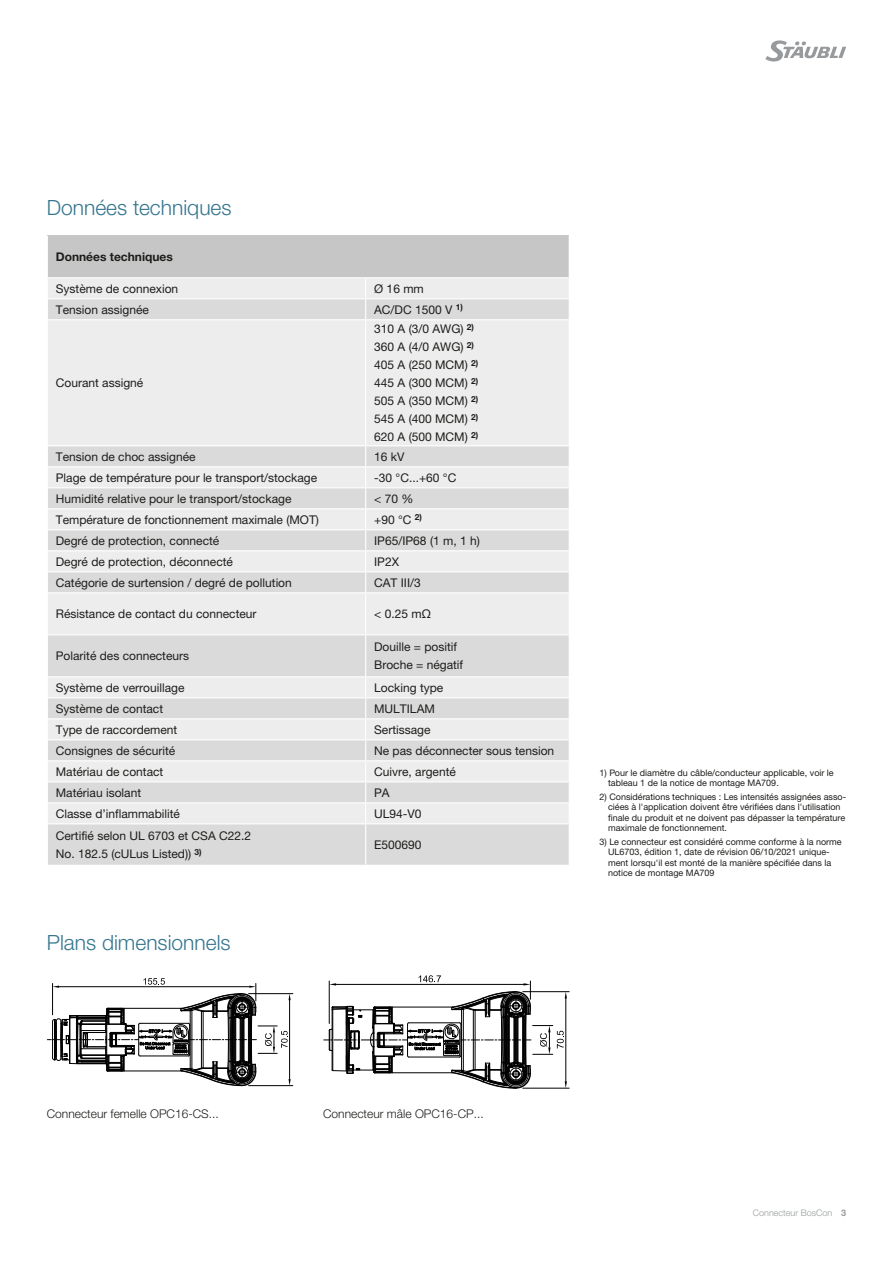
<style>
.page{position:relative;width:893px;height:1263px;background:#fff}
.page>*{position:absolute;margin:0;border:0;box-sizing:border-box;transform-origin:0 0}
.Subheadline_Inside_FR{font:300 21px "Helvetica Neue LTW1 G";color:#35768f}
.Table_Body_neutral{font:12px/18px "Helvetica Neue LTW1 G";color:#1d1d1b}
.Caption_Inside_neutral{font:300 12px "Helvetica Neue LTW1 G";color:#1d1d1b}
.Table_Header_neutral{font:700 12px "Helvetica Neue LTW1 G";color:#1d1d1b}
.Footer_Inside_FR{font:9px/10.5px "Helvetica Neue LTW1 G";color:#1d1d1b}
.t1{font:300 9px "Helvetica Neue LTW1 G";color:#979a9c}
.s1{font-weight:700}
</style>
<div class="page">
<svg style="left:765px;top:40px;width:81px;height:22px"></svg>
<hr style="left:249px;top:993px;width:44px;height:1px;background:#000">
<hr style="left:249px;top:1085px;width:44px;height:1px;background:#000">
<svg style="left:47px;top:978px;width:244px;height:109px"></svg>
<hr style="left:523px;top:991px;width:46px;height:1px;background:#000">
<hr style="left:523px;top:1088px;width:46px;height:1px;background:#000">
<svg style="left:324px;top:975px;width:243px;height:114px"></svg>
<div style="left:47px;top:236px;width:522px;height:42px;background:#c6c6c6"></div>
<div style="left:48px;top:278px;width:521px;height:20px;background:#ededed"></div>
<svg style="left:48px;top:299px;width:521px;height:566px;background:#e5e5e5"></svg>
<hr style="left:48px;top:277px;width:318px;height:1px;background:#fff">
<hr style="left:366px;top:277px;width:203px;height:1px;background:#fff">
<svg style="left:365px;top:278px;width:1px;height:41px"></svg>
<hr style="left:47px;top:319px;width:319px;height:1px;background:#fff">
<hr style="left:366px;top:319px;width:204px;height:1px;background:#fff">
<hr style="left:365px;top:320px;width:1px;height:125px;background:#fff">
<hr style="left:47px;top:445px;width:319px;height:1px;background:#fff">
<hr style="left:366px;top:445px;width:204px;height:1px;background:#fff">
<hr style="left:47px;top:466px;width:319px;height:1px;background:#fff">
<hr style="left:366px;top:466px;width:204px;height:1px;background:#fff">
<hr style="left:47px;top:487px;width:319px;height:1px;background:#fff">
<hr style="left:366px;top:487px;width:204px;height:1px;background:#fff">
<hr style="left:47px;top:508px;width:319px;height:1px;background:#fff">
<hr style="left:366px;top:508px;width:204px;height:1px;background:#fff">
<hr style="left:47px;top:529px;width:319px;height:1px;background:#fff">
<hr style="left:366px;top:529px;width:204px;height:1px;background:#fff">
<hr style="left:47px;top:550px;width:319px;height:1px;background:#fff">
<hr style="left:366px;top:550px;width:204px;height:1px;background:#fff">
<hr style="left:47px;top:571px;width:319px;height:1px;background:#fff">
<hr style="left:366px;top:571px;width:204px;height:1px;background:#fff">
<svg style="left:365px;top:446px;width:1px;height:146px"></svg>
<hr style="left:47px;top:592px;width:319px;height:1px;background:#fff">
<hr style="left:366px;top:592px;width:204px;height:1px;background:#fff">
<hr style="left:365px;top:593px;width:1px;height:41px;background:#fff">
<hr style="left:47px;top:634px;width:319px;height:1px;background:#fff">
<hr style="left:366px;top:634px;width:204px;height:1px;background:#fff">
<hr style="left:365px;top:635px;width:1px;height:41px;background:#fff">
<hr style="left:47px;top:697px;width:319px;height:1px;background:#fff">
<hr style="left:366px;top:697px;width:204px;height:1px;background:#fff">
<svg style="left:365px;top:677px;width:1px;height:146px"></svg>
<hr style="left:365px;top:824px;width:1px;height:41px;background:#fff">
<hr style="left:47px;top:236px;width:1px;height:42px;background:#fff">
<hr style="left:47px;top:676px;width:319px;height:1px;background:#fff">
<hr style="left:47px;top:718px;width:319px;height:1px;background:#fff">
<hr style="left:47px;top:739px;width:319px;height:1px;background:#fff">
<hr style="left:47px;top:760px;width:319px;height:1px;background:#fff">
<hr style="left:47px;top:781px;width:319px;height:1px;background:#fff">
<hr style="left:47px;top:802px;width:319px;height:1px;background:#fff">
<hr style="left:47px;top:823px;width:319px;height:1px;background:#fff">
<hr style="left:366px;top:676px;width:204px;height:1px;background:#fff">
<hr style="left:366px;top:718px;width:204px;height:1px;background:#fff">
<hr style="left:366px;top:739px;width:204px;height:1px;background:#fff">
<hr style="left:366px;top:760px;width:204px;height:1px;background:#fff">
<hr style="left:366px;top:781px;width:204px;height:1px;background:#fff">
<hr style="left:366px;top:802px;width:204px;height:1px;background:#fff">
<hr style="left:366px;top:823px;width:204px;height:1px;background:#fff">
<p class="Subheadline_Inside_FR" style="left:47px;top:194px;width:186px">Données techniques</p>
<p class="Table_Header_neutral" style="left:56px;top:249px;width:119px">Données techniques</p>
<p class="Table_Body_neutral" style="left:56px;top:279px;width:124px">Système de connexion</p>
<p class="Table_Body_neutral" style="left:374px;top:279px;width:51px">Ø 16 mm</p>
<p class="Table_Body_neutral" style="left:56px;top:300px;width:95px">Tension assignée</p>
<p class="Table_Body_neutral" style="left:374px;top:300px;width:90px">AC/DC 1500 V <sup>1)</sup></p>
<p class="Table_Body_neutral" style="left:56px;top:374px;width:89px">Courant assigné</p>
<p class="Table_Body_neutral" style="left:374px;top:320px;width:106px">310 A (3/0 AWG) <sup>2)<br></sup>360 A (4/0 AWG) <sup>2)<br></sup>405 A (250 MCM) <sup>2)<br></sup>445 A (300 MCM) <sup>2)<br></sup>505 A (350 MCM) <sup>2)<br></sup>545 A (400 MCM) <sup>2)<br></sup>620 A (500 MCM) <sup>2)</sup></p>
<p class="Table_Body_neutral" style="left:56px;top:447px;width:141px">Tension de choc assignée</p>
<p class="Table_Body_neutral" style="left:374px;top:447px;width:32px">16 kV</p>
<p class="Table_Body_neutral" style="left:56px;top:468px;width:263px">Plage de température pour le transport/stockage</p>
<p class="Table_Body_neutral" style="left:374px;top:468px;width:84px">-30 °C...+60 °C</p>
<p class="Table_Body_neutral" style="left:56px;top:489px;width:237px">Humidité relative pour le transport/stockage</p>
<p class="Table_Body_neutral" style="left:374px;top:489px;width:41px">&lt; 70 %</p>
<p class="Table_Body_neutral" style="left:56px;top:510px;width:265px">Température de fonctionnement maximale (MOT)</p>
<p class="Table_Body_neutral" style="left:374px;top:510px;width:49px">+90 °C <sup>2)</sup></p>
<p class="Table_Body_neutral" style="left:56px;top:531px;width:165px">Degré de protection, connecté</p>
<p class="Table_Body_neutral" style="left:374px;top:531px;width:107px">IP65/IP68 (1 m, 1 h)</p>
<p class="Table_Body_neutral" style="left:56px;top:552px;width:179px">Degré de protection, déconnecté</p>
<p class="Table_Body_neutral" style="left:374px;top:552px;width:26px">IP2X</p>
<p class="Table_Body_neutral" style="left:56px;top:573px;width:238px">Catégorie de surtension / degré de pollution</p>
<p class="Table_Body_neutral" style="left:374px;top:573px;width:48px">CAT III/3</p>
<p class="Table_Body_neutral" style="left:56px;top:605px;width:202px">Résistance de contact du connecteur</p>
<p class="Table_Body_neutral" style="left:374px;top:605px;width:58px">&lt; 0.25 mΩ</p>
<p class="Table_Body_neutral" style="left:56px;top:647px;width:135px">Polarité des connecteurs</p>
<p class="Table_Body_neutral" style="left:374px;top:638px;width:84px">Douille = positif</p>
<p class="Table_Body_neutral" style="left:374px;top:656px;width:90px">Broche = négatif</p>
<p class="Table_Body_neutral" style="left:56px;top:678px;width:130px">Système de verrouillage</p>
<p class="Table_Body_neutral" style="left:374px;top:678px;width:71px">Locking type</p>
<p class="Table_Body_neutral" style="left:56px;top:699px;width:109px">Système de contact</p>
<p class="Table_Body_neutral" style="left:374px;top:699px;width:62px">MULTILAM</p>
<p class="Table_Body_neutral" style="left:56px;top:720px;width:123px">Type de raccordement</p>
<p class="Table_Body_neutral" style="left:374px;top:720px;width:58px">Sertissage</p>
<p class="Table_Body_neutral" style="left:56px;top:741px;width:121px">Consignes de sécurité</p>
<p class="Table_Body_neutral" style="left:374px;top:741px;width:182px">Ne pas déconnecter sous tension</p>
<p class="Table_Body_neutral" style="left:56px;top:762px;width:109px">Matériau de contact</p>
<p class="Table_Body_neutral" style="left:374px;top:762px;width:83px">Cuivre, argenté</p>
<p class="Table_Body_neutral" style="left:56px;top:783px;width:87px">Matériau isolant</p>
<p class="Table_Body_neutral" style="left:374px;top:783px;width:17px">PA</p>
<p class="Table_Body_neutral" style="left:56px;top:804px;width:126px">Classe d’inflammabilité</p>
<p class="Table_Body_neutral" style="left:374px;top:804px;width:49px">UL94-V0</p>
<p class="Table_Body_neutral" style="left:56px;top:826px;width:197px">Certifié selon UL 6703 et CSA C22.2<br>No. 182.5 (cULus Listed)) <sup>3)</sup></p>
<p class="Table_Body_neutral" style="left:374px;top:835px;width:49px">E500690</p>
<p class="Subheadline_Inside_FR" style="left:47px;top:929px;width:185px">Plans dimensionnels</p>
<p class="Footer_Inside_FR" style="left:608px;top:767px;width:227px;text-indent:-9px">1) Pour le diamètre du câble/conducteur applicable, voir le tableau 1 de la notice de montage MA709.</p>
<p class="Footer_Inside_FR" style="left:608px;top:791px;width:240px;text-indent:-9px">2) Considérations techniques : Les intensités assignées asso&shy;ciées à l'application doivent être vérifiées dans l'utilisation finale du produit et ne doivent pas dépasser la température maximale de fonctionnement.</p>
<p class="Footer_Inside_FR" style="left:608px;top:836px;width:235px;text-indent:-9px">3) Le connecteur est considéré comme conforme à la norme UL6703, édition 1, date de révision 06/10/2021 unique&shy;ment lorsqu'il est monté de la manière spécifiée dans la notice de montage MA709</p>
<p class="Caption_Inside_neutral" style="left:47px;top:1106px;width:174px">Connecteur femelle OPC16-CS...</p>
<p class="Caption_Inside_neutral" style="left:323px;top:1106px;width:162px">Connecteur mâle OPC16-CP...</p>
<p class="t1" style="left:753px;top:1207px;width:95px">Connecteur BosCon <span class="s1">3</span></p>
</div>
